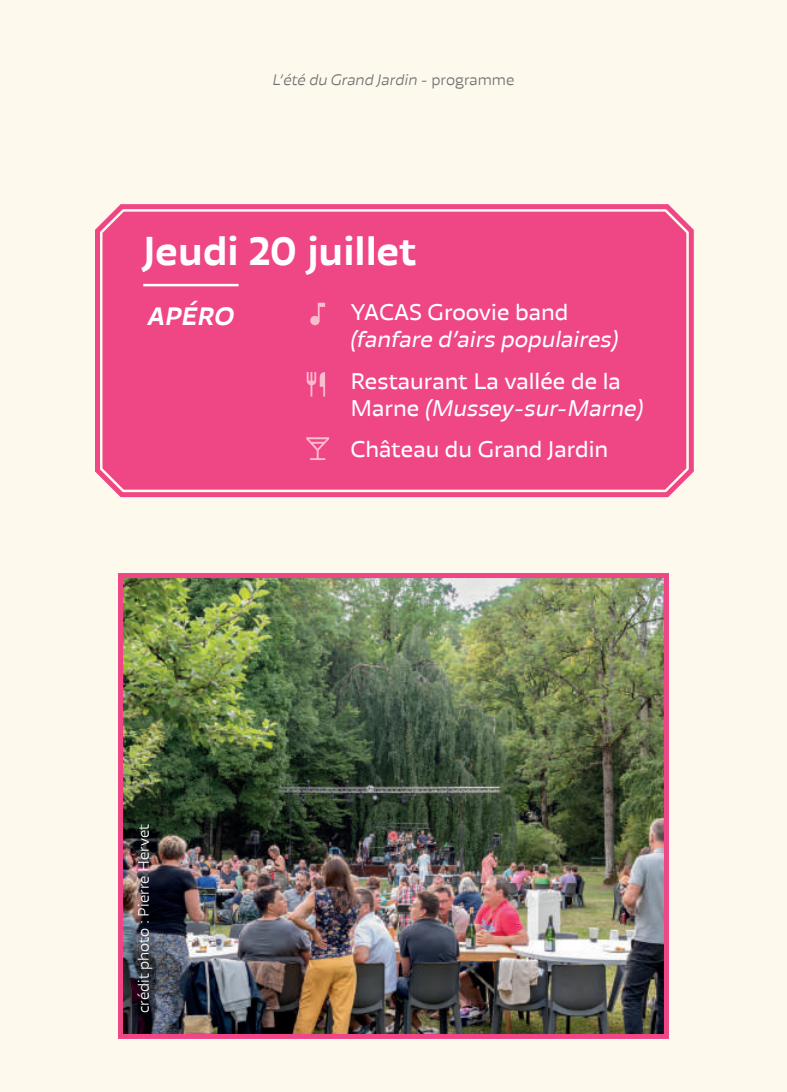
<style>
.page{position:relative;width:787px;height:1092px;background:#fff}
.page>*{position:absolute;margin:0;border:0;box-sizing:border-box;transform-origin:0 0}
.t1{font:700 40px "Blom";color:#fff}
.t2{font:italic 700 25px "Blom";color:#fff}
.t3{font:22.5px/27px "Blom";color:#fff}
.t4{font:italic 22.5px "Blom";color:#fff}
.t5{font:italic 300 15px "Blom";color:#6e6e6e}
.t6{font:300 15px "Blom";color:#fff}
.s1{font-style:normal}
.s2{font-style:italic}
</style>
<div class="page">
<div style="left:0;top:0;width:787px;height:1091px;background:#fef9ed"></div>
<img style="left:124px;top:579px;width:539px;height:453px">
<div style="left:118px;top:573px;width:551px;height:465px;border:5px solid #ef4686"></div>
<div style="left:95px;top:204px;width:599px;height:294px;background:#ef4686"></div>
<div style="left:105px;top:214px;width:578px;height:273px;border:5px solid #ef4686;border-radius:18px"></div>
<hr style="left:143px;top:284px;width:95px;height:2px;background:#fff">
<svg style="left:306px;top:437px;width:23px;height:23px"></svg>
<svg style="left:307px;top:372px;width:18px;height:24px"></svg>
<svg style="left:310px;top:303px;width:15px;height:22px"></svg>
<p class="t5" style="left:272px;top:70px;width:243px">L’été du Grand Jardin <span class="s1">- programme</span></p>
<h1 class="t1" style="left:143px;top:226px;width:275px">Jeudi 20 juillet</h1>
<p class="t3" style="left:350px;top:299px;width:220px">YACAS Groovie band</p>
<p class="t4" style="left:350px;top:326px;width:270px">(fanfare d’airs populaires)</p>
<p class="t3" style="left:350px;top:367px;width:295px">Restaurant La vallée de la<br>Marne <span class="s2">(Mussey-sur-Marne)</span></p>
<p class="t3" style="left:350px;top:435px;width:259px">Château du Grand Jardin</p>
<p class="t2" style="left:148px;top:301px;width:88px">APÉRO</p>
<p class="t6" style="left:134px;top:1013px;width:191px;rotate:-90deg">crédit photo : Pierre Hervet</p>
</div>
